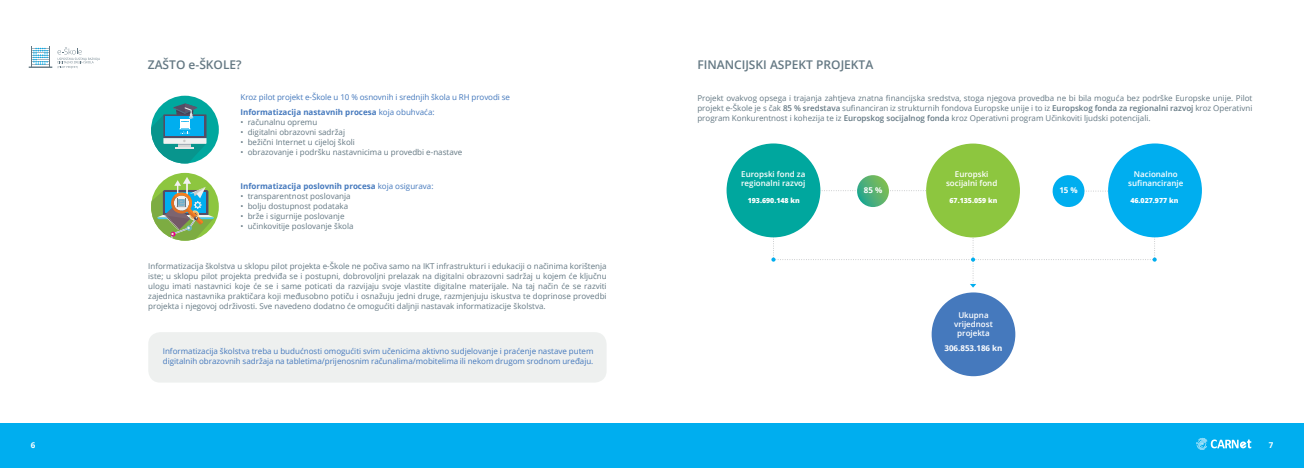
<style>
.page{position:relative;width:1304px;height:468px;background:#fff}
.page>*{position:absolute;margin:0;border:0;box-sizing:border-box;transform-origin:0 0}
.t1{font:600 12px "Open Sans";color:#647883}
.t2{font:8px/10px "Open Sans";color:#647883;text-align:justify}
.t3{font:8px/10px "Open Sans";color:#4579bd}
.t4{font:600 8px/9px "Open Sans";color:#fff;text-align:center}
.t5{font:700 8px "Open Sans";color:#4579bd}
.t6{font:700 8px "Open Sans";color:#fff}
.t7{font:800 7px "Open Sans";color:#fff}
.s1{font-weight:400}
.s2{font-weight:600}
</style>
<div class="page">
<svg style="left:58px;top:47px;width:42px;height:21px"></svg>
<svg style="left:31px;top:46px;width:19px;height:20px"></svg>
<hr style="left:29px;top:66px;width:23px;height:2px;background:#647883">
<div style="left:0;top:422px;width:1304px;height:46px;background:#00aeef"></div>
<svg style="left:1196px;top:437px;width:55px;height:13px"></svg>
<div style="left:148px;top:332px;width:459px;height:50px;background:#eef0ef;border-radius:12px"></div>
<div style="left:151px;top:96px;width:68px;height:67px;background:#00a79e;border-radius:50%"></div>
<svg style="left:151px;top:103px;width:56px;height:60px"></svg>
<div style="left:151px;top:173px;width:68px;height:68px;background:#8dc63f;border-radius:50%"></div>
<svg style="left:151px;top:177px;width:63px;height:64px"></svg>
<svg style="left:820px;top:190px;width:106px;height:1px"></svg>
<svg style="left:857px;top:175px;width:32px;height:32px"></svg>
<div style="left:932px;top:292px;width:83px;height:84px;background:#4579bd;border-radius:50%"></div>
<svg style="left:771px;top:231px;width:386px;height:56px"></svg>
<div style="left:727px;top:143px;width:93px;height:94px;background:#00a79e;border-radius:50%"></div>
<div style="left:926px;top:143px;width:94px;height:94px;background:#8dc63f;border-radius:50%"></div>
<div style="left:1108px;top:143px;width:94px;height:94px;background:#00aeef;border-radius:50%"></div>
<svg style="left:1052px;top:173px;width:60px;height:36px"></svg>
<h1 class="t1" style="left:148px;top:56px;width:95px">ZAŠTO e-ŠKOLE?</h1>
<p class="t3" style="left:241px;top:92px;width:271px">Kroz pilot projekt e-Škole u 10 % osnovnih i srednjih škola u RH provodi se</p>
<p class="t5" style="left:241px;top:106px;width:196px">Informatizacija nastavnih procesa <span class="s1">koja obuhvaća:</span></p>
<p class="t2" style="left:241px;top:116px;width:78px">• računalnu opremu</p>
<p class="t2" style="left:241px;top:126px;width:106px">• digitalni obrazovni sadržaj</p>
<p class="t2" style="left:241px;top:136px;width:116px">• bežični Internet u cijeloj školi</p>
<p class="t2" style="left:241px;top:146px;width:223px">• obrazovanje i podršku nastavnicima u provedbi e-nastave</p>
<p class="t5" style="left:241px;top:180px;width:195px">Informatizacija poslovnih procesa <span class="s1">koja osigurava:</span></p>
<p class="t2" style="left:241px;top:191px;width:111px">• transparentnost poslovanja</p>
<p class="t2" style="left:241px;top:201px;width:109px">• bolju dostupnost podataka</p>
<p class="t2" style="left:241px;top:211px;width:105px">• brže i sigurnije poslovanje</p>
<p class="t2" style="left:241px;top:221px;width:115px">• učinkovitije poslovanje škola</p>
<p class="t2" style="left:148px;top:261px;width:460px">Informatizacija školstva u sklopu pilot projekta e-Škole ne počiva samo na IKT infrastrukturi i edukaciji o načinima korištenja iste; u sklopu pilot projekta predviđa se i postupni, dobrovoljni prelazak na digitalni obrazovni sadržaj u kojem će ključnu ulogu imati nastavnici koje će se i same poticati da razvijaju svoje vlastite digitalne materijale. Na taj način će se razviti zajednica nastavnika praktičara koji međusobno potiču i osnažuju jedni druge, razmjenjuju iskustva te doprinose provedbi projekta i njegovoj održivosti. Sve navedeno dodatno će omogućiti daljnji nastavak informatizacije školstva.</p>
<p class="t3" style="left:163px;top:345px;width:432px">Informatizacija školstva treba u budućnosti omogućiti svim učenicima aktivno sudjelovanje i praćenje nastave putem digitalnih obrazovnih sadržaja na tabletima/prijenosnim računalima/mobitelima ili nekom drugom srodnom uređaju.</p>
<h1 class="t1" style="left:697px;top:56px;width:178px">FINANCIJSKI ASPEKT PROJEKTA</h1>
<p class="t2" style="left:697px;top:93px;width:557px">Projekt ovakvog opsega i trajanja zahtjeva znatna financijska sredstva, stoga njegova provedba ne bi bila moguća bez podrške Europske unije. Pilot projekt e-Škole je s čak <span class="s2">85 % sredstava</span> sufinanciran iz strukturnih fondova Europske unije i to iz <span class="s2">Europskog fonda za regionalni razvoj</span> kroz Operativni program Konkurentnost i kohezija te iz <span class="s2">Europskog socijalnog fonda</span> kroz Operativni program Učinkoviti ljudski potencijali.</p>
<p class="t4" style="left:741px;top:170px;width:66px;text-align:left">Europski fond za regionalni razvoj</p>
<p class="t4" style="left:946px;top:170px;width:53px">Europski socijalni fond</p>
<p class="t7" style="left:748px;top:195px;width:54px">193.690.148 kn</p>
<p class="t7" style="left:950px;top:195px;width:49px">67.135.059 kn</p>
<p class="t6" style="left:864px;top:185px;width:20px">85 %</p>
<p class="t4" style="left:954px;top:310px;width:40px">Ukupna vrijednost projekta</p>
<p class="t6" style="left:944px;top:342px;width:59px">306.853.186 kn</p>
<p class="t6" style="left:1059px;top:185px;width:20px">15 %</p>
<p class="t4" style="left:1128px;top:170px;width:57px">Nacionalno sufinanciranje</p>
<p class="t7" style="left:1130px;top:195px;width:49px">46.027.977 kn</p>
<p class="t6" style="left:31px;top:440px;width:6px">6</p>
<p class="t6" style="left:1269px;top:439px;width:6px">7</p>
</div>
